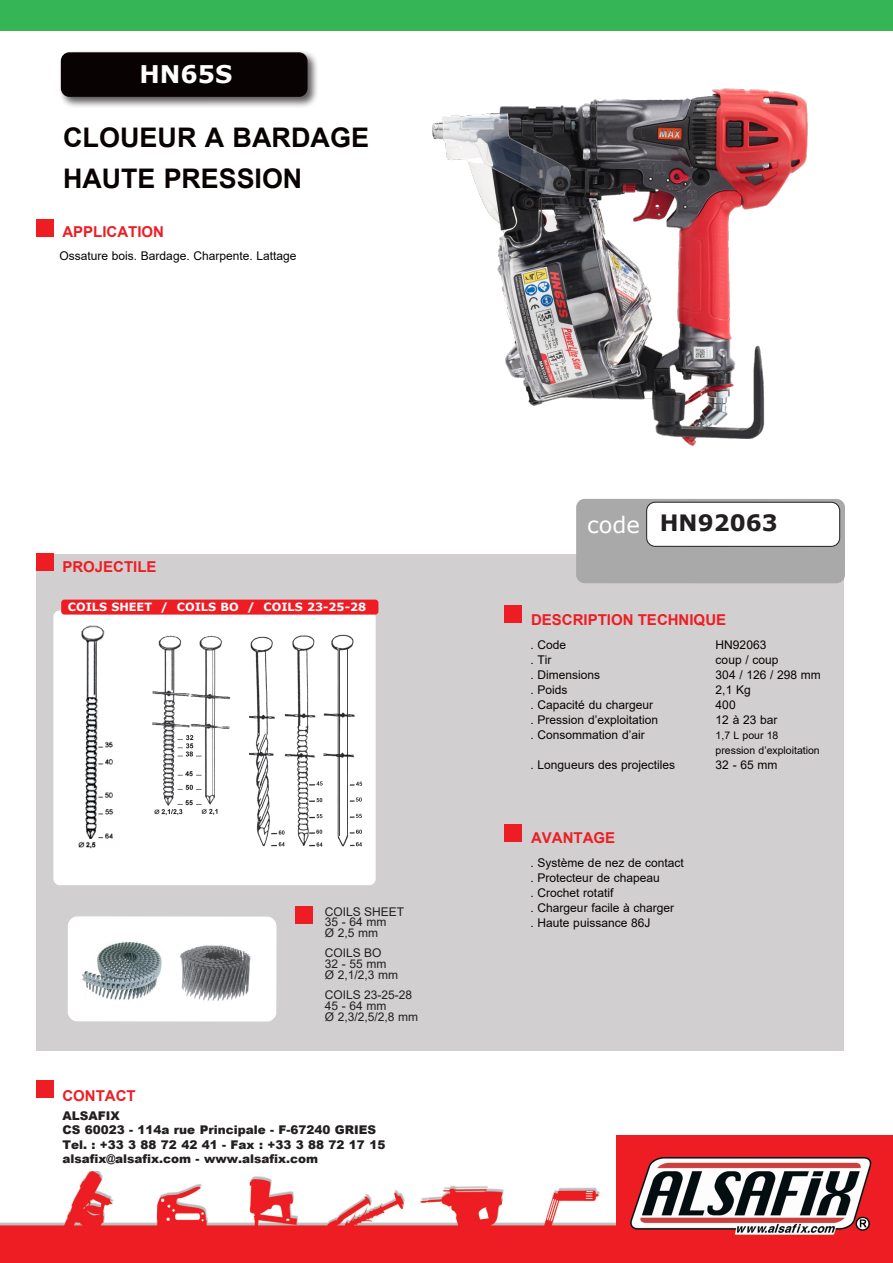
<style>
.page{position:relative;width:893px;height:1263px;background:#fff}
.page>*{position:absolute;margin:0;border:0;box-sizing:border-box;transform-origin:0 0}
.t1{font:700 27px "Arial";color:#080302}
.t2{font:700 24.3px "Verdana";color:#fff}
.t3{font:700 22.5px "Verdana";color:#231f20}
.t4{font:22.5px "Verdana";color:#fff}
.t5{font:700 15px "Arial";color:#ee1d23}
.t6{font:12px "Arial";color:#080302}
.t7{font:900 12px/14.4px "Arial";color:#231f20}
.t8{font:12px "Arial";color:#231f20}
.t9{font:700 11.4px "Verdana";color:#fff}
.t10{font:10.5px "Arial";color:#080302}
</style>
<div class="page">
<div style="left:36px;top:554px;width:808px;height:496px;background:#d1cfcf"></div>
<div style="left:0;top:0;width:893px;height:31px;background:#36b557"></div>
<img style="left:0;top:1172px;width:616px;height:91px">
<div style="left:616px;top:1136px;width:277px;height:127px;background:#ee1d23"></div>
<img style="left:630px;top:1156px;width:242px;height:79px">
<div style="left:58px;top:49px;width:261px;height:59px;background:#231f20;opacity:.75"></div>
<div style="left:61px;top:52px;width:246px;height:45px;background:#080302;border-radius:9px"></div>
<div style="left:576px;top:499px;width:269px;height:84px;background:#aaa9a9;border-radius:9px"></div>
<div style="left:647px;top:502px;width:193px;height:44px;background:#fff;border-radius:9px"></div>
<div style="left:646px;top:502px;width:194px;height:45px;border:1px solid #231f20;border-radius:9px"></div>
<div style="left:36px;top:220px;width:17px;height:17px;background:#ee1d23"></div>
<div style="left:504px;top:606px;width:17px;height:17px;background:#ee1d23"></div>
<div style="left:36px;top:554px;width:17px;height:17px;background:#ee1d23"></div>
<div style="left:296px;top:907px;width:17px;height:17px;background:#ee1d23"></div>
<div style="left:504px;top:825px;width:17px;height:17px;background:#ee1d23"></div>
<div style="left:36px;top:1080px;width:17px;height:17px;background:#ee1d23"></div>
<div style="left:53px;top:610px;width:323px;height:275px;background:#fff;border-radius:6px"></div>
<img style="left:78px;top:626px;width:36px;height:223px">
<div style="left:61px;top:600px;width:317px;height:15px;background:#ee1d23;border-radius:3px"></div>
<div style="left:68px;top:916px;width:208px;height:105px;background:#fff;border-radius:10px"></div>
<img style="left:82px;top:942px;width:80px;height:58px">
<img style="left:180px;top:945px;width:71px;height:57px">
<img style="left:152px;top:635px;width:79px;height:181px">
<img style="left:249px;top:634px;width:114px;height:213px">
<div style="left:98px;top:712px;width:22px;height:20px;background:#fff"></div>
<img style="left:432px;top:88px;width:376px;height:358px">
<p class="t2" style="left:139px;top:57px;width:94px">HN65S</p>
<p class="t1" style="left:63px;top:118px;width:307px">CLOUEUR A BARDAGE</p>
<p class="t1" style="left:63px;top:159px;width:241px">HAUTE PRESSION</p>
<p class="t5" style="left:62px;top:221px;width:103px">APPLICATION</p>
<p class="t6" style="left:60px;top:248px;width:238px">Ossature bois. Bardage. Charpente. Lattage</p>
<p class="t5" style="left:62px;top:556px;width:96px">PROJECTILE</p>
<p class="t9" style="left:68px;top:598px;width:300px">COILS SHEET / COILS BO / COILS 23-25-28</p>
<p class="t5" style="left:62px;top:1085px;width:75px">CONTACT</p>
<p class="t8" style="left:325px;top:903px;width:81px">COILS SHEET</p>
<p class="t8" style="left:325px;top:913px;width:63px">35 - 64 mm</p>
<p class="t8" style="left:325px;top:924px;width:55px">Ø 2,5 mm</p>
<p class="t8" style="left:325px;top:945px;width:58px">COILS BO</p>
<p class="t8" style="left:325px;top:955px;width:63px">32 - 55 mm</p>
<p class="t8" style="left:325px;top:966px;width:75px">Ø 2,1/2,3 mm</p>
<p class="t8" style="left:325px;top:987px;width:89px">COILS 23-25-28</p>
<p class="t8" style="left:325px;top:997px;width:63px">45 - 64 mm</p>
<p class="t8" style="left:325px;top:1008px;width:95px">Ø 2,3/2,5/2,8 mm</p>
<p class="t7" style="left:62px;top:1108px;width:315px">ALSAFIX<br>CS 60023 - 114a rue Principale - F-67240 GRIES</p>
<p class="t7" style="left:62px;top:1137px;width:325px">Tel. : +33 3 88 72 42 41 - Fax : +33 3 88 72 17 15 alsafix@alsafix.com - www.alsafix.com</p>
<p class="t4" style="left:587px;top:509px;width:54px">code</p>
<p class="t3" style="left:660px;top:506px;width:119px">HN92063</p>
<p class="t5" style="left:531px;top:609px;width:197px">DESCRIPTION TECHNIQUE</p>
<p class="t6" style="left:531px;top:636px;width:37px">. Code</p>
<p class="t6" style="left:716px;top:636px;width:52px">HN92063</p>
<p class="t6" style="left:531px;top:651px;width:22px">. Tir</p>
<p class="t6" style="left:716px;top:651px;width:64px">coup / coup</p>
<p class="t6" style="left:531px;top:666px;width:71px">. Dimensions</p>
<p class="t6" style="left:716px;top:666px;width:107px">304 / 126 / 298 mm</p>
<p class="t6" style="left:531px;top:681px;width:39px">. Poids</p>
<p class="t6" style="left:716px;top:681px;width:37px">2,1 Kg</p>
<p class="t6" style="left:531px;top:696px;width:124px">. Capacité du chargeur</p>
<p class="t6" style="left:716px;top:696px;width:22px">400</p>
<p class="t6" style="left:531px;top:711px;width:129px">. Pression d’exploitation</p>
<p class="t6" style="left:716px;top:711px;width:63px">12 à 23 bar</p>
<p class="t6" style="left:531px;top:726px;width:116px">. Consommation d’air</p>
<p class="t10" style="left:716px;top:728px;width:64px">1,7 L pour 18</p>
<p class="t10" style="left:716px;top:743px;width:106px">pression d’exploitation</p>
<p class="t6" style="left:531px;top:756px;width:146px">. Longueurs des projectiles</p>
<p class="t6" style="left:716px;top:756px;width:63px">32 - 65 mm</p>
<p class="t5" style="left:531px;top:827px;width:86px">AVANTAGE</p>
<p class="t6" style="left:531px;top:854px;width:155px">. Système de nez de contact</p>
<p class="t6" style="left:531px;top:869px;width:131px">. Protecteur de chapeau</p>
<p class="t6" style="left:531px;top:884px;width:84px">. Crochet rotatif</p>
<p class="t6" style="left:531px;top:899px;width:145px">. Chargeur facile à charger</p>
<p class="t6" style="left:531px;top:914px;width:121px">. Haute puissance 86J</p>
</div>
